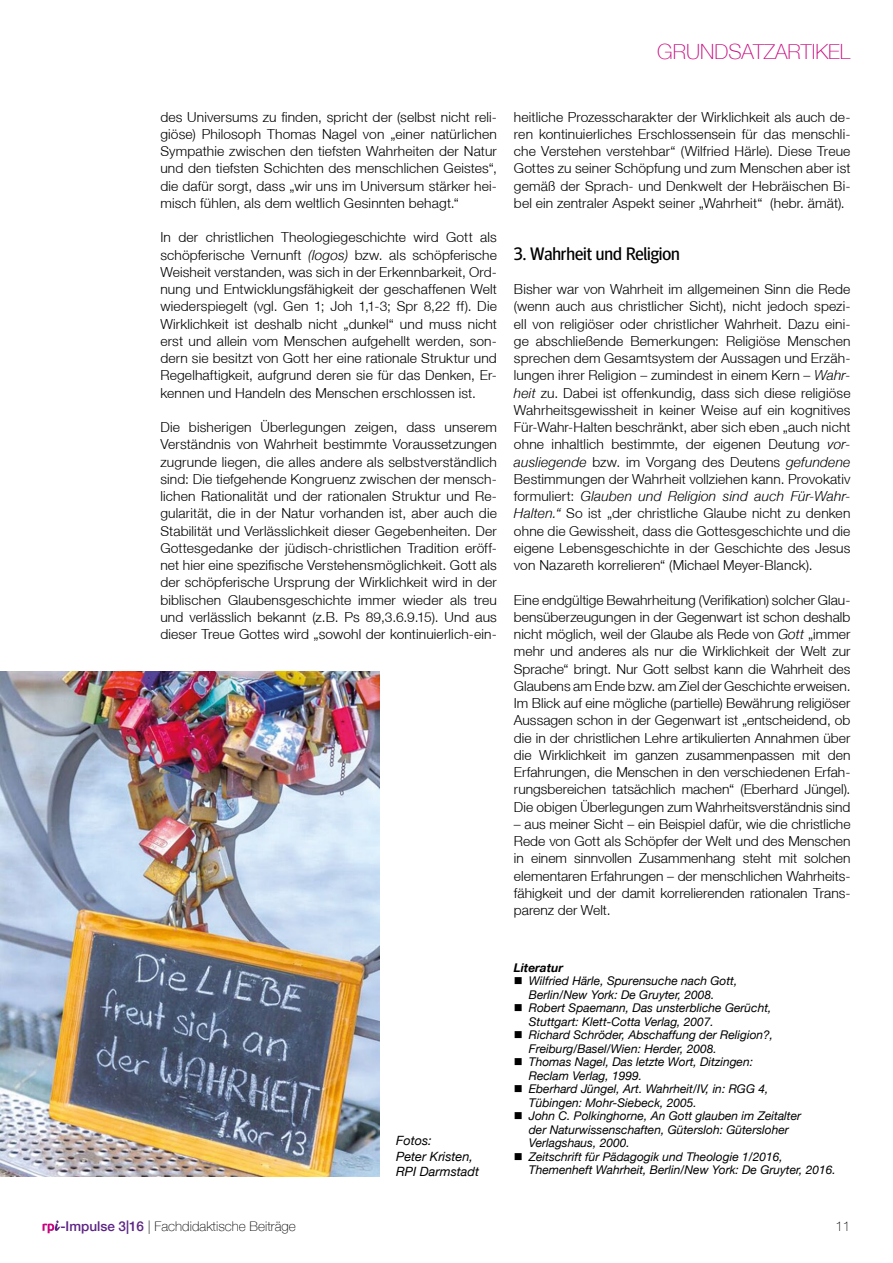
<style>
.page{position:relative;width:893px;height:1263px;background:#fff}
.page>*{position:absolute;margin:0;border:0;box-sizing:border-box;transform-origin:0 0}
.t1{font:100 21px "Helvetica Neue LT";color:#c80b7f}
.t2{font:18px "Meta Headline OT";letter-spacing:-.005em;color:#000}
.t3{font:300 13.8px/17.2px "Helvetica Neue LT";letter-spacing:.01em;color:#000;text-align:justify}
.t4{font:100 13.5px "Helvetica Neue LT";color:#000}
.t5{font:italic 12.75px/15.3px "Helvetica Neue LT";color:#000}
.t6{font:italic 12px/13.5px "Helvetica Neue LT";color:#000}
.t7{font:italic 700 12px "Helvetica Neue LT";color:#000}
.s1{font-style:italic}
.s2{font-weight:500;color:#5c2483}
</style>
<div class="page">
<svg style="left:43px;top:1220px;width:17px;height:13px"></svg>
<img style="left:0;top:671px;width:379px;height:506px">
<h1 class="t1" style="left:657px;top:40px;width:195px">GRUNDSATZARTIKEL</h1>
<p class="t3" style="left:160px;top:108px;width:338px">des Universums zu finden, spricht der (selbst nicht reli&shy;giöse) Philosoph Thomas Nagel von „einer natürlichen Sympathie zwischen den tiefsten Wahrheiten der Natur und den tiefsten Schichten des menschlichen Geistes“, die dafür sorgt, dass „wir uns im Universum stärker hei&shy;misch fühlen, als dem weltlich Gesinnten behagt.“</p>
<p class="t3" style="left:160px;top:229px;width:338px">In der christlichen Theologiegeschichte wird Gott als schöpferische Vernunft <span class="s1">(logos)</span> bzw. als schöpferische Weisheit verstanden, was sich in der Erkennbarkeit, Ord&shy;nung und Entwicklungsfähigkeit der geschaffenen Welt wiederspiegelt (vgl. Gen 1; Joh 1,1-3; Spr 8,22 ff). Die Wirklichkeit ist deshalb nicht „dunkel“ und muss nicht erst und allein vom Menschen aufgehellt werden, son&shy;dern sie besitzt von Gott her eine rationale Struktur und Regelhaftigkeit, aufgrund deren sie für das Denken, Er&shy;kennen und Handeln des Menschen erschlossen ist.</p>
<p class="t3" style="left:160px;top:418px;width:338px">Die bisherigen Überlegungen zeigen, dass unserem Verständnis von Wahrheit bestimmte Voraussetzungen zugrunde liegen, die alles andere als selbstverständlich sind: Die tiefgehende Kongruenz zwischen der mensch&shy;lichen Rationalität und der rationalen Struktur und Re&shy;gularität, die in der Natur vorhanden ist, aber auch die Stabilität und Verlässlichkeit dieser Gegebenheiten. Der Gottesgedanke der jüdisch-christlichen Tradition eröff&shy;net hier eine spezifische Verstehensmöglichkeit. Gott als der schöpferische Ursprung der Wirklichkeit wird in der biblischen Glaubensgeschichte immer wieder als treu und verlässlich bekannt (z.B. Ps 89,3.6.9.15). Und aus dieser Treue Gottes wird „sowohl der kontinuierlich-ein-</p>
<p class="t3" style="left:514px;top:108px;width:338px">heitliche Prozesscharakter der Wirklichkeit als auch de&shy;ren kontinuierliches Erschlossensein für das menschli&shy;che Verstehen verstehbar“ (Wilfried Härle). Diese Treue Gottes zu seiner Schöpfung und zum Menschen aber ist gemäß der Sprach- und Denkwelt der Hebräischen Bi&shy;bel ein zentraler Aspekt seiner „Wahrheit“ (hebr. ämät).</p>
<h2 class="t2" style="left:514px;top:242px;width:167px">3. Wahrheit und Religion</h2>
<p class="t3" style="left:514px;top:280px;width:338px">Bisher war von Wahrheit im allgemeinen Sinn die Rede (wenn auch aus christlicher Sicht), nicht jedoch spezi&shy;ell von religiöser oder christlicher Wahrheit. Dazu eini&shy;ge abschließende Bemerkungen: Religiöse Menschen sprechen dem Gesamtsystem der Aussagen und Erzäh&shy;lungen ihrer Religion – zumindest in einem Kern – <span class="s1">Wahr&shy;heit</span> zu. Dabei ist offenkundig, dass sich diese religiöse Wahrheitsgewissheit in keiner Weise auf ein kognitives Für-Wahr-Halten beschränkt, aber sich eben „auch nicht ohne inhaltlich bestimmte, der eigenen Deutung <span class="s1">vor&shy;ausliegende</span> bzw. im Vorgang des Deutens <span class="s1">gefundene </span>Bestimmungen der Wahrheit vollziehen kann. Provokativ formuliert: <span class="s1">Glauben und Religion sind auch Für-Wahr-Halten.“</span> So ist „der christliche Glaube nicht zu denken ohne die Gewissheit, dass die Gottesgeschichte und die eigene Lebensgeschichte in der Geschichte des Jesus von Nazareth korrelieren“ (Michael Meyer-Blanck).</p>
<p class="t3" style="left:514px;top:591px;width:338px">Eine endgültige Bewahrheitung (Verifikation) solcher Glau&shy;bensüberzeugungen in der Gegenwart ist schon deshalb nicht möglich, weil der Glaube als Rede von <span class="s1">Gott</span> „immer mehr und anderes als nur die Wirklichkeit der Welt zur Sprache“ bringt. Nur Gott selbst kann die Wahrheit des Glaubens am Ende bzw. am Ziel der Geschichte erweisen.<br>Im Blick auf eine mögliche (partielle) Bewährung religiöser Aussagen schon in der Gegenwart ist „entscheidend, ob die in der christlichen Lehre artikulierten Annahmen über die Wirklichkeit im ganzen zusammenpassen mit den Erfahrungen, die Menschen in den verschiedenen Erfah&shy;rungsbereichen tatsächlich machen“ (Eberhard Jüngel).<br>Die obigen Überlegungen zum Wahrheitsverständnis sind</p>
<p class="t3" style="left:514px;top:815px;width:338px">– aus meiner Sicht – ein Beispiel dafür, wie die christliche Rede von Gott als Schöpfer der Welt und des Menschen in einem sinnvollen Zusammenhang steht mit solchen elementaren Erfahrungen – der menschlichen Wahrheits&shy;fähigkeit und der damit korrelierenden rationalen Trans&shy;parenz der Welt.</p>
<p class="t5" style="left:396px;top:1133px;width:84px">Fotos:<br>Peter Kristen,<br>RPI Darmstadt</p>
<p class="t7" style="left:514px;top:960px;width:51px">Literatur</p>
<p class="t6" style="left:529px;top:974px;width:210px;text-indent:-15px">■ Wilfried Härle, Spurensuche nach Gott,<br>Berlin/New York: De Gruyter, 2008.</p>
<p class="t6" style="left:529px;top:1001px;width:244px;text-indent:-15px">■ Robert Spaemann, Das unsterbliche Gerücht,<br>Stuttgart: Klett-Cotta Verlag, 2007.</p>
<p class="t6" style="left:529px;top:1028px;width:246px;text-indent:-15px">■ Richard Schröder, Abschaffung der Religion?,<br>Freiburg/Basel/Wien: Herder, 2008.</p>
<p class="t6" style="left:529px;top:1055px;width:226px;text-indent:-15px">■ Thomas Nagel, Das letzte Wort, Ditzingen:<br>Reclam Verlag, 1999.</p>
<p class="t6" style="left:529px;top:1082px;width:241px;text-indent:-15px">■ Eberhard Jüngel, Art. Wahrheit/IV, in: RGG 4,<br>Tübingen: Mohr-Siebeck, 2005.</p>
<p class="t6" style="left:529px;top:1109px;width:274px;text-indent:-15px">■ John C. Polkinghorne, An Gott glauben im Zeitalter der Naturwissenschaften, Gütersloh: Gütersloher<br>Verlagshaus, 2000.</p>
<p class="t6" style="left:529px;top:1149px;width:308px;text-indent:-15px">■ Zeitschrift für Pädagogik und Theologie 1/2016,<br>Themenheft Wahrheit, Berlin/New York: De Gruyter, 2016.</p>
<p class="t4" style="left:60px;top:1218px;width:237px"><span class="s2">-Impulse 3|16</span> | Fachdidaktische Beiträge</p>
<p class="t4" style="left:835px;top:1218px;width:17px">11</p>
</div>
